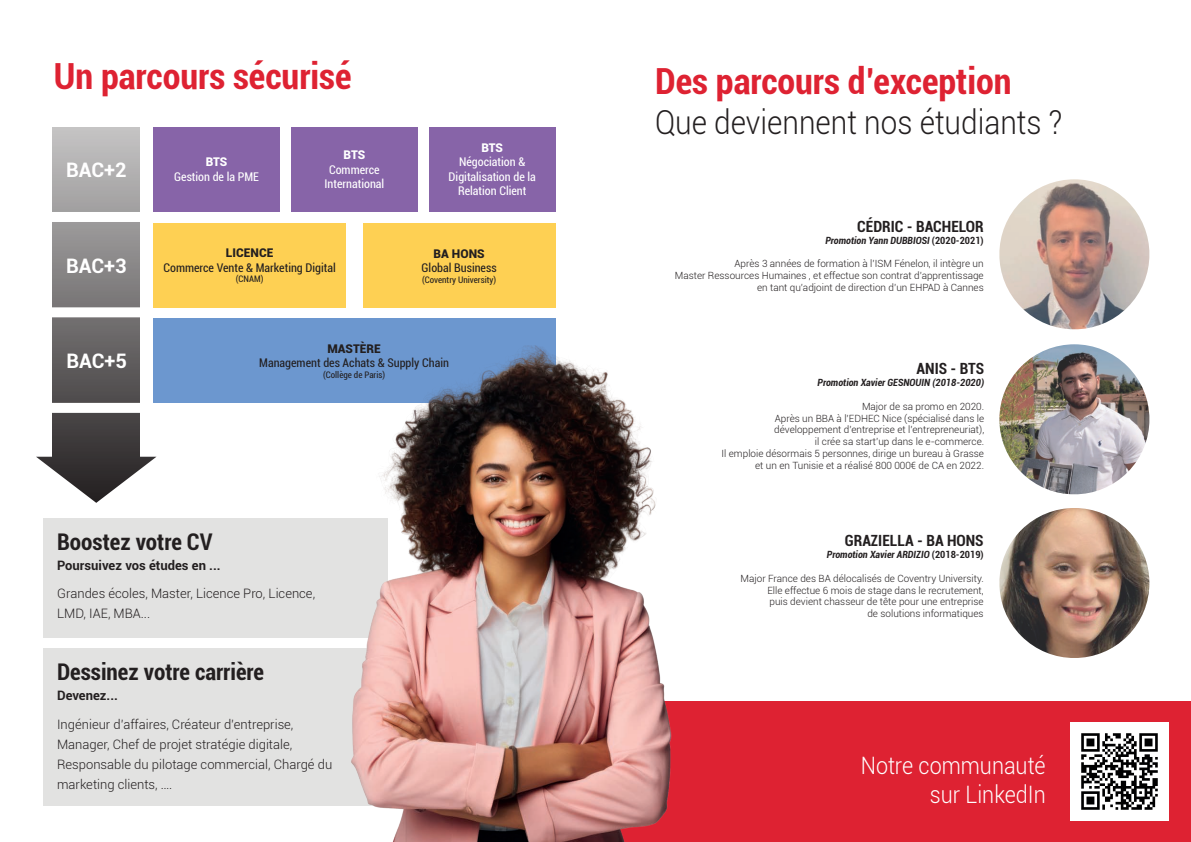
<style>
.page{position:relative;width:1191px;height:842px;background:#fff}
.page>*{position:absolute;margin:0;border:0;box-sizing:border-box;transform-origin:0 0}
.t1{font:700 condensed 36px "Roboto";color:#de2232}
.t2{font:300 33px "Roboto";color:#231f20;scale:.9 1}
.t3{font:300 24px/28.8px "Roboto";color:#fff;text-align:right;scale:.9 1}
.t4{font:700 condensed 23px "Roboto";color:#231f20}
.t5{font:700 20px "Roboto";color:#fff}
.t6{font:700 condensed 15.5px "Roboto";color:#231f20}
.t7{font:300 13px/20px "Roboto";color:#231f20}
.t8{font:700 13px "Roboto";color:#231f20}
.t9{font:condensed 12px/14.4px "Roboto";color:#fff;text-align:center}
.t10{font:condensed 12px "Roboto";color:#231f20}
.t11{font:900 12px "Roboto";color:#231f20}
.t12{font:900 12px "Roboto";letter-spacing:-.01em;color:#fff}
.t13{font:300 9.9px/11.9px "Roboto";color:#231f20;text-align:right}
.t14{font:italic 700 condensed 9.9px "Roboto";color:#231f20}
.t15{font:condensed 9px "Roboto";color:#231f20}
.s1{font-style:normal}
</style>
<div class="page">
<div style="left:595px;top:701px;width:596px;height:141px;background:#de2232"></div>
<svg style="left:52px;top:127px;width:88px;height:330px;background:#7f7c7d"></svg>
<svg style="left:36px;top:457px;width:110px;height:46px"></svg>
<div style="left:43px;top:518px;width:345px;height:120px;background:#e2e2e1"></div>
<div style="left:43px;top:649px;width:345px;height:157px;background:#e2e2e1"></div>
<div style="left:429px;top:127px;width:126px;height:84px;background:#8764a8"></div>
<div style="left:153px;top:127px;width:127px;height:84px;background:#8764a8"></div>
<div style="left:153px;top:319px;width:402px;height:84px;background:#6c97cf"></div>
<div style="left:153px;top:223px;width:193px;height:84px;background:#fed053"></div>
<div style="left:291px;top:127px;width:127px;height:84px;background:#8764a8"></div>
<div style="left:363px;top:224px;width:192px;height:84px;background:#fed053"></div>
<div style="left:41px;top:212px;width:110px;height:10px;background:#fff"></div>
<div style="left:41px;top:307px;width:110px;height:10px;background:#fff"></div>
<div style="left:43px;top:403px;width:110px;height:10px;background:#fff"></div>
<img style="left:999px;top:179px;width:151px;height:316px">
<img style="left:999px;top:508px;width:151px;height:150px">
<img style="left:1070px;top:722px;width:98px;height:99px">
<img style="left:146px;top:346px;width:526px;height:496px">
<h1 class="t1" style="left:54px;top:51px;width:299px">Un parcours sécurisé</h1>
<h1 class="t1" style="left:655px;top:56px;width:358px">Des parcours d’exception</h1>
<h3 class="t5" style="left:66px;top:155px;width:62px">BAC+2</h3>
<h3 class="t5" style="left:66px;top:252px;width:62px">BAC+3</h3>
<h3 class="t5" style="left:66px;top:347px;width:62px">BAC+5</h3>
<p class="t12" style="left:206px;top:154px;width:23px">BTS</p>
<p class="t9" style="left:174px;top:169px;width:86px">Gestion de la PME</p>
<p class="t12" style="left:343px;top:146px;width:23px">BTS</p>
<p class="t9" style="left:324px;top:162px;width:61px">Commerce<br>International</p>
<p class="t11" style="left:226px;top:244px;width:49px">LICENCE</p>
<p class="t10" style="left:163px;top:259px;width:174px">Commerce Vente &amp; Marketing Digital</p>
<p class="t15" style="left:236px;top:273px;width:29px">(CNAM)</p>
<p class="t12" style="left:481px;top:139px;width:23px">BTS</p>
<p class="t9" style="left:448px;top:154px;width:89px">Négociation &amp;<br>Digitalisation de la<br>Relation Client</p>
<p class="t11" style="left:433px;top:245px;width:52px">BA HONS</p>
<p class="t10" style="left:421px;top:259px;width:77px">Global Business</p>
<p class="t15" style="left:422px;top:273px;width:75px">(Coventry University)</p>
<p class="t11" style="left:327px;top:340px;width:55px">MASTÈRE</p>
<p class="t10" style="left:259px;top:355px;width:191px">Management des Achats &amp; Supply Chain</p>
<p class="t15" style="left:323px;top:368px;width:63px">(Collège de Paris)</p>
<h3 class="t4" style="left:57px;top:526px;width:157px">Boostez votre CV</h3>
<h3 class="t8" style="left:57px;top:556px;width:165px">Poursuivez vos études en ...</h3>
<h3 class="t7" style="left:57px;top:583px;width:259px">Grandes écoles, Master, Licence Pro, Licence,<br>LMD, IAE, MBA...</h3>
<h3 class="t4" style="left:57px;top:656px;width:208px">Dessinez votre carrière</h3>
<h3 class="t8" style="left:57px;top:686px;width:62px">Devenez...</h3>
<h3 class="t7" style="left:57px;top:714px;width:277px">Ingénieur d’affaires, Créateur d’entreprise, Manager, Chef de projet stratégie digitale, Responsable du pilotage commercial, Chargé du marketing clients, ….</h3>
<h2 class="t2" style="left:655px;top:100px;width:454px">Que deviennent nos étudiants ?</h2>
<h3 class="t6" style="left:857px;top:215px;width:128px">CÉDRIC - BACHELOR</h3>
<p class="t14" style="left:825px;top:233px;width:160px">Promotion Yann DUBBIOSI <span class="s1">(2020-2021)</span></p>
<p class="t13" style="left:675px;top:258px;width:310px">Après 3 années de formation à l’ISM Fénelon, il intègre un<br>Master Ressources Humaines , et effectue son contrat d’apprentissage en tant qu’adjoint de direction d’un EHPAD à Cannes</p>
<h3 class="t6" style="left:916px;top:357px;width:69px">ANIS - BTS</h3>
<p class="t14" style="left:817px;top:375px;width:168px">Promotion Xavier GESNOUIN (2018-2020)</p>
<p class="t13" style="left:721px;top:400px;width:264px">Major de sa promo en 2020.<br>Après un BBA à l’EDHEC Nice (spécialisé dans le développement d’entreprise et l’entrepreneuriat),<br>il crée sa start’up dans le e-commerce.<br>Il emploie désormais 5 personnes, dirige un bureau à Grasse et un en Tunisie et a réalisé 800 000€ de CA en 2022.</p>
<h3 class="t6" style="left:845px;top:529px;width:140px">GRAZIELLA - BA HONS</h3>
<p class="t14" style="left:827px;top:547px;width:158px">Promotion Xavier ARDIZIO <span class="s1">(2018-2019)</span></p>
<p class="t13" style="left:740px;top:572px;width:245px">Major France des BA délocalisés de Coventry University.<br>Elle effectue 6 mois de stage dans le recrutement,<br>puis devient chasseur de tête pour une entreprise<br>de solutions informatiques</p>
<h3 class="t3" style="left:860px;top:750px;width:207px">Notre communauté sur LinkedIn</h3>
</div>
